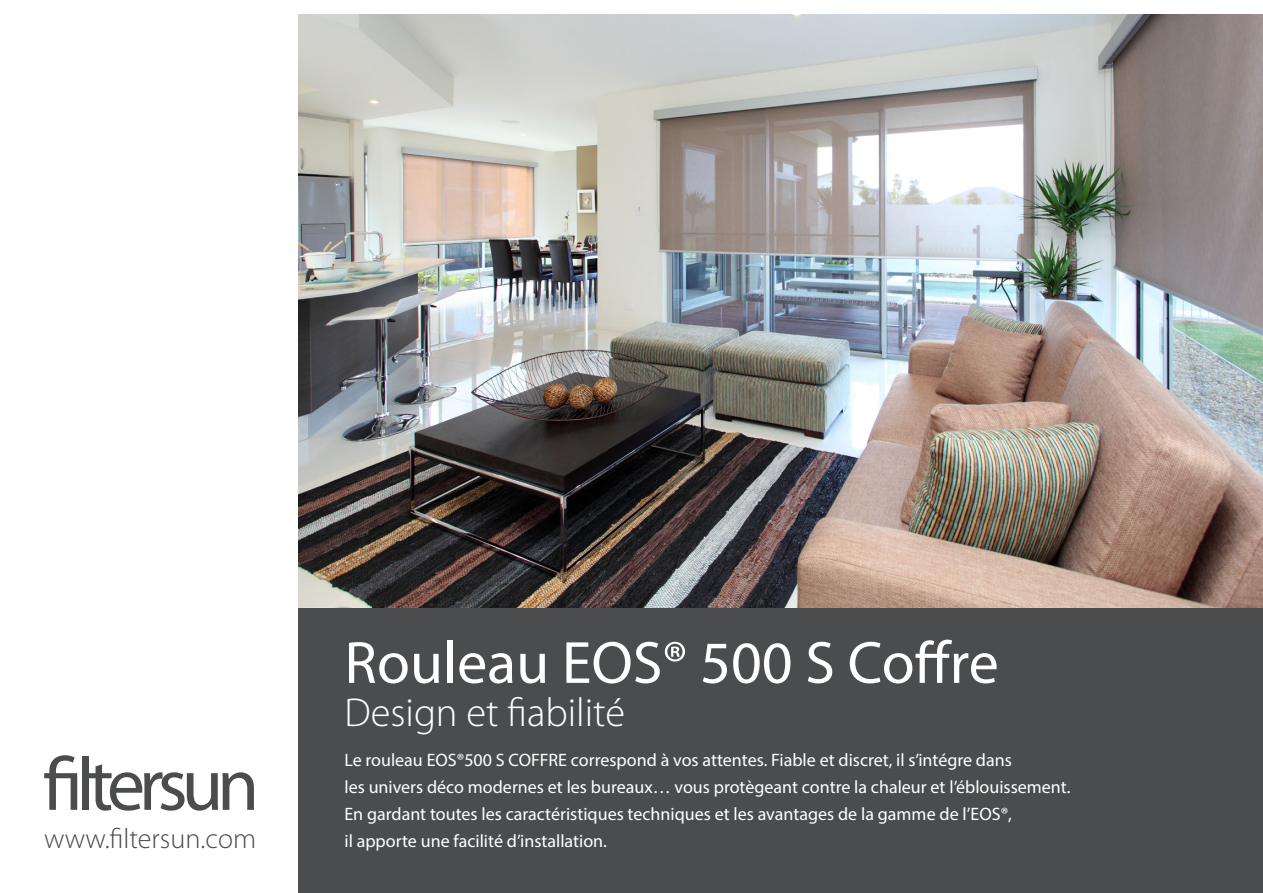
<style>
.page{position:relative;width:1263px;height:893px;background:#fff}
.page>*{position:absolute;margin:0;border:0;box-sizing:border-box;transform-origin:0 0}
.t1{font:60px "Myriad Pro";color:#fff}
.t2{font:300 40.5px "Myriad Pro";color:#fff}
.t3{font:300 28.2px "Myriad Pro";color:#4b4c4d}
.t4{font:18px/27px "Myriad Pro";color:#fff}
</style>
<div class="page">
<div style="left:0;top:595px;width:1263px;height:298px;background:#4b4c4d"></div>
<div style="left:0;top:0;width:298px;height:893px;background:#fff"></div>
<svg style="left:44px;top:755px;width:33px;height:55px"></svg>
<div style="left:82px;top:756px;width:7px;height:54px;background:#4b4c4d"></div>
<svg style="left:89px;top:764px;width:165px;height:47px"></svg>
<img style="left:298px;top:15px;width:964px;height:593px">
<h3 class="t3" style="left:44px;top:823px;width:213px">www.filtersun.com</h3>
<h1 class="t1" style="left:344px;top:626px;width:656px">Rouleau EOS® 500 S Coffre</h1>
<h2 class="t2" style="left:344px;top:691px;width:282px">Design et fiabilité</h2>
<p class="t4" style="left:344px;top:746px;width:727px">Le rouleau EOS®500 S COFFRE correspond à vos attentes. Fiable et discret, il s’intégre dans<br>les univers déco modernes et les bureaux… vous protègeant contre la chaleur et l’éblouissement.<br>En gardant toutes les caractéristiques techniques et les avantages de la gamme de l’EOS®,<br>il apporte une facilité d’installation.</p>
</div>
